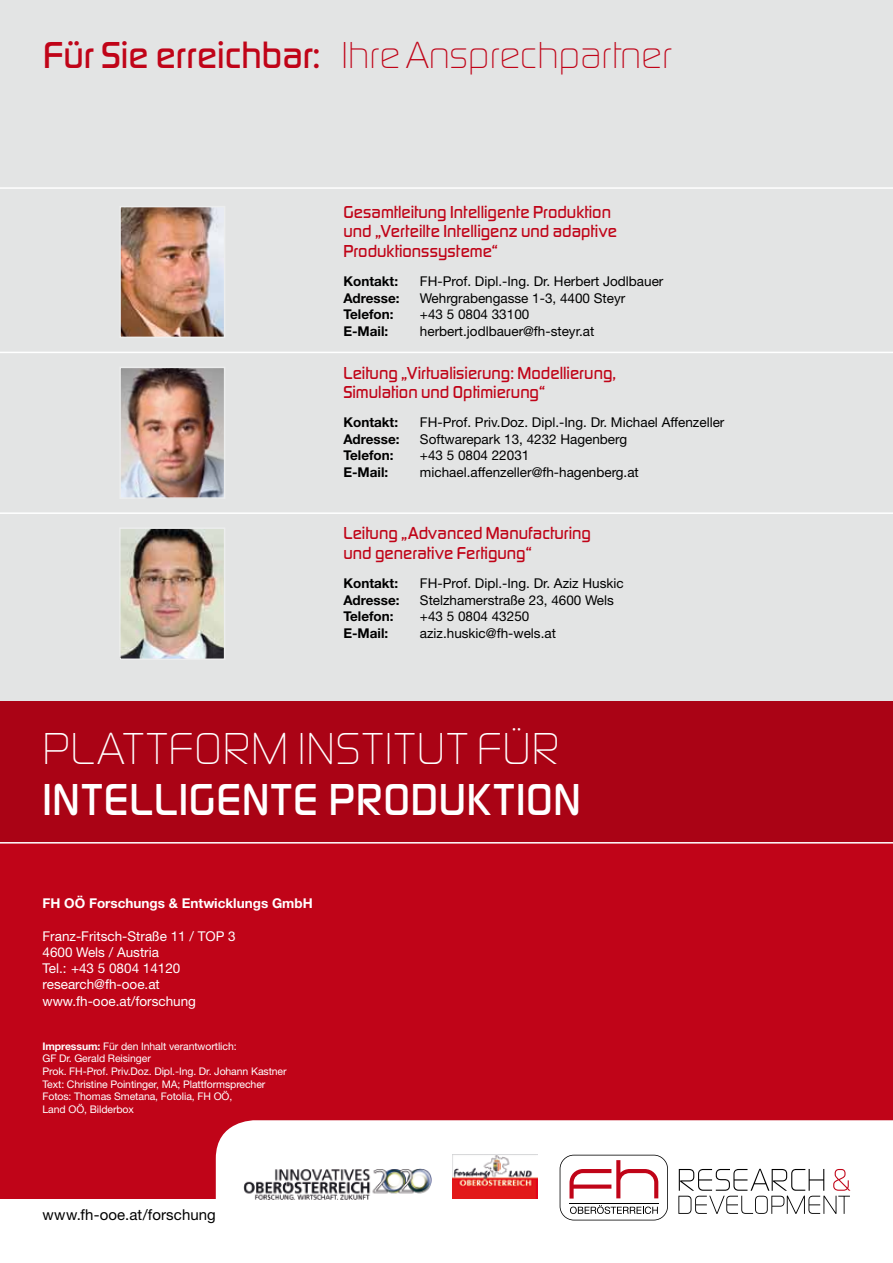
<style>
.page{position:relative;width:893px;height:1263px;background:#fff}
.page>*{position:absolute;margin:0;border:0;box-sizing:border-box;transform-origin:0 0}
.t1{font:500 46.5px "Digital Sans EF";letter-spacing:.02em;color:#fff}
.t2{font:300 46.5px "Digital Sans EF";letter-spacing:.045em;color:#fff}
.t3{font:300 39px "Digital Sans EF";color:#c00418}
.t4{font:500 18px/19.5px "Digital Sans EF";color:#c00418}
.t5{font:15px "Helvetica Neue LT Std";letter-spacing:.005em;color:#000}
.t6{font:13.5px "Helvetica Neue LT Std";color:#000}
.t7{font:13.5px/16.2px "Helvetica Neue LT Std";color:#fff}
.t8{font:700 13.5px "Helvetica Neue LT Std";color:#000}
.t9{font:700 13.5px "Helvetica Neue LT Std";color:#fff}
.t10{font:10.5px/12.6px "Helvetica Neue LT Std";letter-spacing:-.01em;color:#fff}
.s1{font-weight:500}
.s2{font-weight:700}
</style>
<div class="page">
<div style="left:0;top:0;width:893px;height:842px;background:#e3e4e4"></div>
<div style="left:0;top:702px;width:893px;height:497px;background:linear-gradient(to bottom,#ac0315,#c70419)"></div>
<hr style="left:0;top:842px;width:893px;height:1px;background:#fff">
<img style="left:122px;top:209px;width:100px;height:126px">
<div style="left:119px;top:206px;width:106px;height:132px;border:2px solid #eceded"></div>
<img style="left:122px;top:370px;width:100px;height:126px">
<div style="left:119px;top:367px;width:106px;height:132px;border:2px solid #eceded"></div>
<img style="left:122px;top:530px;width:100px;height:127px">
<div style="left:119px;top:527px;width:106px;height:133px;border:2px solid #eceded"></div>
<hr style="left:0;top:512px;width:893px;height:2px;background:#fff">
<hr style="left:0;top:352px;width:893px;height:1px;background:#fff">
<hr style="left:0;top:187px;width:893px;height:2px;background:#fff">
<svg style="left:216px;top:1120px;width:677px;height:101px"></svg>
<svg style="left:560px;top:1155px;width:108px;height:65px"></svg>
<hr style="left:570px;top:1203px;width:89px;height:1px;background:#000">
<svg style="left:678px;top:1169px;width:172px;height:45px"></svg>
<img style="left:242px;top:1168px;width:191px;height:31px">
<img style="left:453px;top:1154px;width:84px;height:45px">
<h2 class="t3" style="left:43px;top:33px;width:630px"><span class="s1">Für Sie erreichbar:</span> Ihre Ansprechpartner</h2>
<h3 class="t4" style="left:343px;top:202px;width:275px">Gesamtleitung Intelligente Produktion und „Verteilte Intelligenz und adaptive<br>Produktionssysteme“</h3>
<p class="t8" style="left:343px;top:273px;width:56px">Kontakt:</p>
<p class="t6" style="left:420px;top:273px;width:245px">FH-Prof. Dipl.-Ing. Dr. Herbert Jodlbauer</p>
<p class="t8" style="left:343px;top:289px;width:58px">Adresse:</p>
<p class="t6" style="left:420px;top:290px;width:207px">Wehrgrabengasse 1-3, 4400 Steyr</p>
<p class="t8" style="left:343px;top:306px;width:52px">Telefon:</p>
<p class="t6" style="left:420px;top:306px;width:111px">+43 5 0804 33100</p>
<p class="t8" style="left:343px;top:322px;width:46px">E-Mail:</p>
<p class="t6" style="left:420px;top:323px;width:176px">herbert.jodlbauer@fh-steyr.at</p>
<h3 class="t4" style="left:343px;top:363px;width:274px">Leitung „Virtualisierung: Modellierung,<br>Simulation und Optimierung“</h3>
<p class="t8" style="left:343px;top:414px;width:56px">Kontakt:</p>
<p class="t6" style="left:420px;top:415px;width:306px">FH-Prof. Priv.Doz. Dipl.-Ing. Dr. Michael Affenzeller</p>
<p class="t8" style="left:343px;top:431px;width:58px">Adresse:</p>
<p class="t6" style="left:420px;top:431px;width:209px">Softwarepark 13, 4232 Hagenberg</p>
<p class="t8" style="left:343px;top:447px;width:52px">Telefon:</p>
<p class="t6" style="left:420px;top:448px;width:111px">+43 5 0804 22031</p>
<p class="t8" style="left:343px;top:464px;width:46px">E-Mail:</p>
<p class="t6" style="left:420px;top:464px;width:220px">michael.affenzeller@fh-hagenberg.at</p>
<h3 class="t4" style="left:343px;top:524px;width:249px">Leitung „Advanced Manufacturing und generative Fertigung“</h3>
<p class="t8" style="left:343px;top:575px;width:56px">Kontakt:</p>
<p class="t6" style="left:420px;top:575px;width:205px">FH-Prof. Dipl.-Ing. Dr. Aziz Huskic</p>
<p class="t8" style="left:343px;top:591px;width:58px">Adresse:</p>
<p class="t6" style="left:420px;top:592px;width:196px">Stelzhamerstraße 23, 4600 Wels</p>
<p class="t8" style="left:343px;top:608px;width:52px">Telefon:</p>
<p class="t6" style="left:420px;top:608px;width:111px">+43 5 0804 43250</p>
<p class="t8" style="left:343px;top:624px;width:46px">E-Mail:</p>
<p class="t6" style="left:420px;top:625px;width:138px">aziz.huskic@fh-wels.at</p>
<h1 class="t2" style="left:43px;top:721px;width:518px">Plattform Institut für</h1>
<h1 class="t1" style="left:42px;top:771px;width:540px">Intelligente Produktion</h1>
<p class="t9" style="left:43px;top:895px;width:272px">FH OÖ Forschungs &amp; Entwicklungs GmbH</p>
<p class="t7" style="left:43px;top:928px;width:195px">Franz-Fritsch-Straße 11 / TOP 3<br>4600 Wels / Austria<br>Tel.: +43 5 0804 14120 research@fh-ooe.at www.fh-ooe.at/forschung</p>
<p class="t10" style="left:43px;top:1040px;width:246px"><span class="s2">Impressum:</span> Für den Inhalt verantwortlich:<br>GF Dr. Gerald Reisinger<br>Prok. FH-Prof. Priv.Doz. Dipl.-Ing. Dr. Johann Kastner Text: Christine Pointinger, MA; Plattformsprecher Fotos: Thomas Smetana, Fotolia, FH OÖ,<br>Land OÖ, Bilderbox</p>
<p class="t5" style="left:43px;top:1206px;width:175px">www.fh-ooe.at/forschung</p>
</div>
